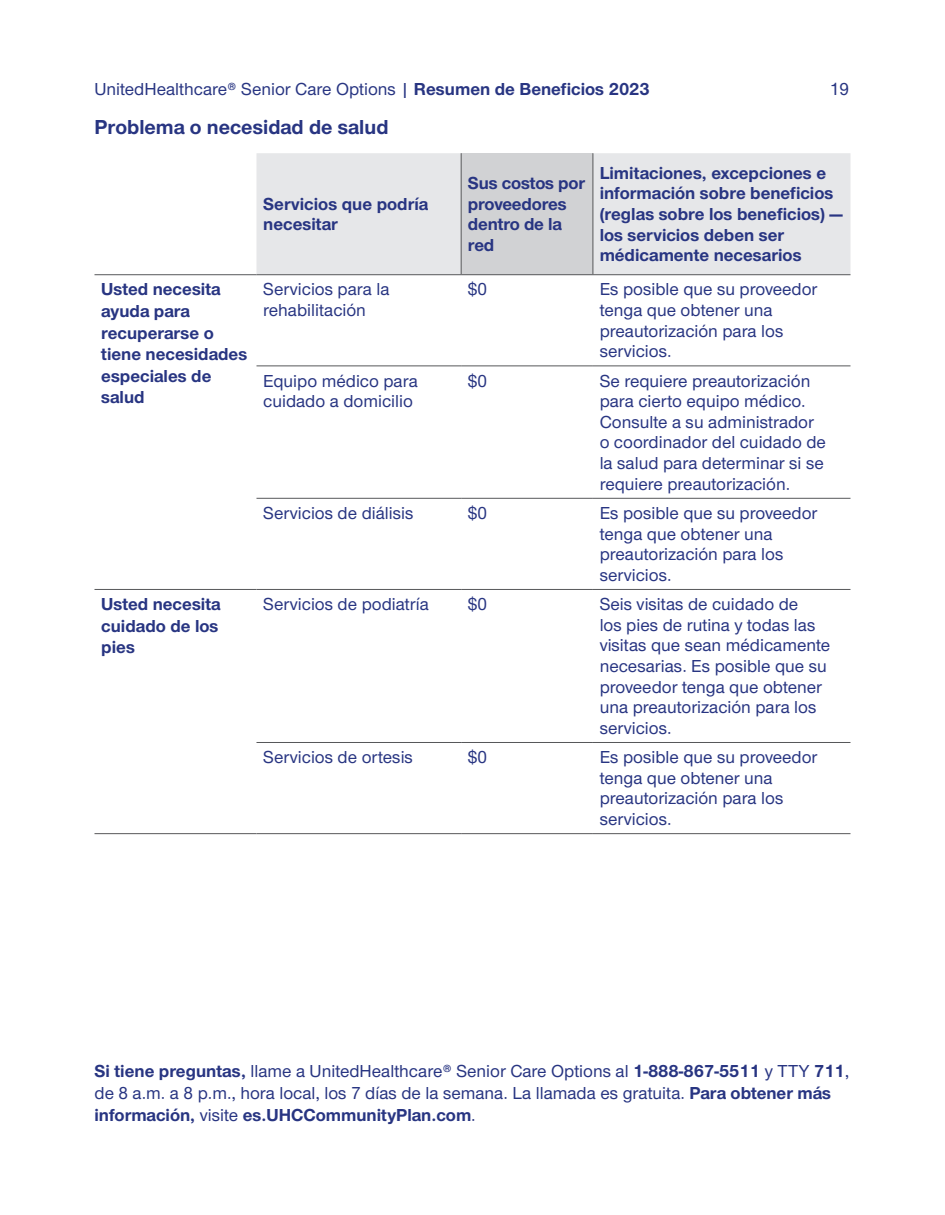
<style>
.page{position:relative;width:945px;height:1215px;background:#fff}
.page>*{position:absolute;margin:0;border:0;box-sizing:border-box;transform-origin:0 0}
.t1{font:700 21px "UHC Sans";color:#283582}
.t2{font:500 18px/20.7px "UHC Sans";color:#283582}
.t3{font:700 18px/20.7px "UHC Sans";color:#283582}
.s1{font-weight:700}
</style>
<div class="page">
<div style="left:256px;top:153px;width:594px;height:121px;background:#e6e7e9"></div>
<div style="left:461px;top:153px;width:132px;height:122px;background:#d1d2d4"></div>
<hr style="left:461px;top:153px;width:1px;height:121px;background:#57585a">
<hr style="left:593px;top:153px;width:1px;height:121px;background:#57585a">
<hr style="left:256px;top:274px;width:205px;height:1px;background:#57585a">
<hr style="left:461px;top:274px;width:132px;height:1px;background:#57585a">
<hr style="left:593px;top:274px;width:257px;height:1px;background:#57585a">
<hr style="left:256px;top:366px;width:205px;height:1px;background:#57585a">
<hr style="left:461px;top:366px;width:132px;height:1px;background:#57585a">
<hr style="left:593px;top:366px;width:257px;height:1px;background:#57585a">
<hr style="left:256px;top:498px;width:205px;height:1px;background:#57585a">
<hr style="left:461px;top:498px;width:132px;height:1px;background:#57585a">
<hr style="left:593px;top:498px;width:257px;height:1px;background:#57585a">
<hr style="left:256px;top:589px;width:205px;height:1px;background:#57585a">
<hr style="left:461px;top:589px;width:132px;height:1px;background:#57585a">
<hr style="left:593px;top:589px;width:257px;height:1px;background:#57585a">
<hr style="left:256px;top:742px;width:205px;height:1px;background:#57585a">
<hr style="left:461px;top:742px;width:132px;height:1px;background:#57585a">
<hr style="left:593px;top:742px;width:257px;height:1px;background:#57585a">
<hr style="left:256px;top:833px;width:205px;height:1px;background:#57585a">
<hr style="left:461px;top:833px;width:132px;height:1px;background:#57585a">
<hr style="left:593px;top:833px;width:257px;height:1px;background:#57585a">
<hr style="left:94px;top:274px;width:162px;height:1px;background:#57585a">
<hr style="left:94px;top:589px;width:162px;height:1px;background:#57585a">
<hr style="left:94px;top:833px;width:162px;height:1px;background:#57585a">
<p class="t2" style="left:94px;top:77px;width:557px">UnitedHealthcare® Senior Care Options | <span class="s1">Resumen de Beneficios 2023</span></p>
<p class="t2" style="left:830px;top:77px;width:21px">19</p>
<p class="t1" style="left:94px;top:113px;width:296px">Problema o necesidad de salud</p>
<p class="t3" style="left:263px;top:193px;width:166px">Servicios que podría necesitar</p>
<p class="t3" style="left:468px;top:172px;width:119px">Sus costos por proveedores dentro de la red</p>
<p class="t3" style="left:600px;top:162px;width:245px">Limitaciones, excepciones e información sobre beneficios (reglas sobre los beneficios) — los servicios deben ser médicamente necesarios</p>
<p class="t3" style="left:101px;top:278px;width:148px;line-height:21.6px">Usted necesita ayuda para recuperarse o tiene necesidades especiales de salud</p>
<p class="t2" style="left:263px;top:278px;width:128px">Servicios para la rehabilitación</p>
<p class="t2" style="left:468px;top:278px;width:21px">$0</p>
<p class="t2" style="left:600px;top:278px;width:219px">Es posible que su proveedor tenga que obtener una preautorización para los servicios.</p>
<p class="t2" style="left:263px;top:369px;width:156px">Equipo médico para cuidado a domicilio</p>
<p class="t2" style="left:468px;top:369px;width:21px">$0</p>
<p class="t2" style="left:600px;top:369px;width:228px">Se requiere preautorización para cierto equipo médico.<br>Consulte a su administrador o coordinador del cuidado de la salud para determinar si se requiere preautorización.</p>
<p class="t2" style="left:263px;top:502px;width:152px">Servicios de diálisis</p>
<p class="t2" style="left:468px;top:502px;width:21px">$0</p>
<p class="t2" style="left:600px;top:502px;width:219px">Es posible que su proveedor tenga que obtener una preautorización para los servicios.</p>
<p class="t3" style="left:101px;top:593px;width:121px;line-height:21.6px;text-align:justify">Usted necesita cuidado de los pies</p>
<p class="t2" style="left:263px;top:593px;width:167px">Servicios de podiatría</p>
<p class="t2" style="left:468px;top:593px;width:21px">$0</p>
<p class="t2" style="left:600px;top:593px;width:232px">Seis visitas de cuidado de<br>los pies de rutina y todas las visitas que sean médicamente necesarias. Es posible que su proveedor tenga que obtener una preautorización para los servicios.</p>
<p class="t2" style="left:263px;top:746px;width:151px">Servicios de ortesis</p>
<p class="t2" style="left:468px;top:746px;width:21px">$0</p>
<p class="t2" style="left:600px;top:746px;width:219px">Es posible que su proveedor tenga que obtener una preautorización para los servicios.</p>
<p class="t2" style="left:94px;top:1060px;width:756px;line-height:21.6px"><span class="s1">Si tiene preguntas,</span> llame a UnitedHealthcare® Senior Care Options al <span class="s1">1-888-867-5511</span> y TTY <span class="s1">711</span>, de 8 a.m. a 8 p.m., hora local, los 7 días de la semana. La llamada es gratuita. <span class="s1">Para obtener más información,</span> visite <span class="s1">es.UHCCommunityPlan.com</span>.</p>
</div>
